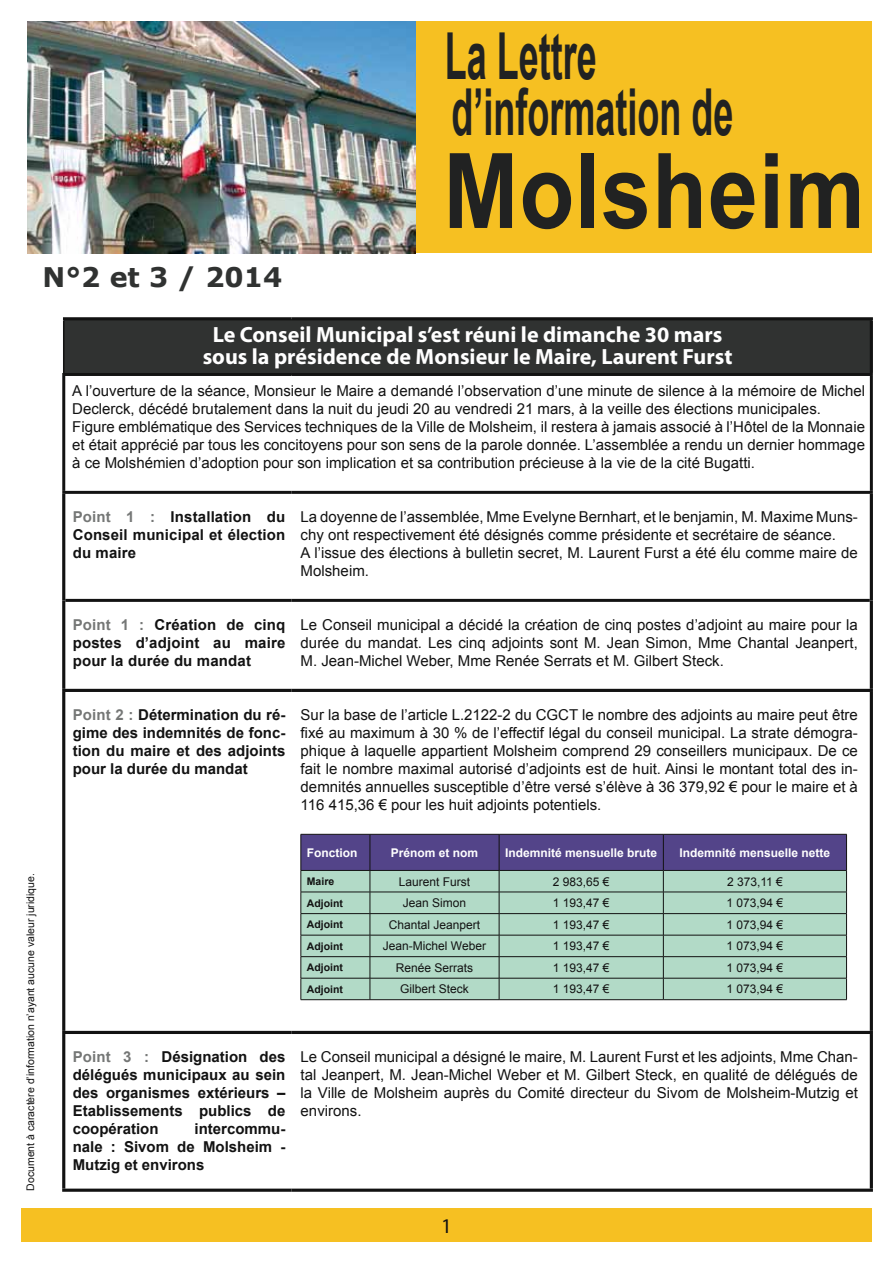
<style>
.page{position:relative;width:893px;height:1263px;background:#fff}
.page>*{position:absolute;margin:0;border:0;box-sizing:border-box;transform-origin:0 0}
.t1{font:700 104.4px "Arial";letter-spacing:.01em;color:#212222;scale:.86 1}
.t2{font:700 64.8px "Arial";color:#212222;scale:.56 1}
.t3{font:700 27px "Verdana";color:#303231}
.t4{font:700 22.05px/22px "Myriad Pro";color:#fff;text-align:center}
.t5{font:21px "Myriad";color:#121212}
.t6{font:15px/18px "Arial";color:#121212;text-align:justify}
.t7{font:700 15px/18px "Arial";color:#121212;text-align:justify}
.t8{font:12px "Arial";color:#121212}
.t9{font:700 12px "Arial";color:#fff}
.t10{font:10.5px "Arial";color:#121212}
.t11{font:700 10.5px "Arial";color:#121212}
.s1{color:#757776}
</style>
<div class="page">
<div style="left:27px;top:21px;width:845px;height:232px;background:#f6c022"></div>
<img style="left:27px;top:22px;width:388px;height:231px">
<div style="left:21px;top:1208px;width:851px;height:34px;background:#f6c022"></div>
<div style="left:64px;top:319px;width:807px;height:55px;background:#303231"></div>
<hr style="left:63px;top:320px;width:2px;height:53px;background:#121212">
<hr style="left:62px;top:373px;width:230px;height:3px;background:#121212">
<hr style="left:62px;top:376px;width:3px;height:115px;background:#121212">
<hr style="left:292px;top:373px;width:581px;height:3px;background:#121212">
<hr style="left:62px;top:491px;width:230px;height:3px;background:#121212">
<hr style="left:65px;top:599px;width:227px;height:3px;background:#121212">
<hr style="left:62px;top:494px;width:3px;height:106px;background:#121212">
<hr style="left:62px;top:600px;width:3px;height:89px;background:#121212">
<hr style="left:62px;top:689px;width:230px;height:3px;background:#121212">
<hr style="left:62px;top:692px;width:3px;height:339px;background:#121212">
<hr style="left:62px;top:1031px;width:230px;height:3px;background:#121212">
<hr style="left:62px;top:1034px;width:3px;height:154px;background:#121212">
<svg style="left:62px;top:1188px;width:230px;height:4px"></svg>
<hr style="left:63px;top:317px;width:229px;height:3px;background:#121212">
<hr style="left:292px;top:317px;width:581px;height:3px;background:#121212">
<hr style="left:870px;top:320px;width:3px;height:53px;background:#121212">
<hr style="left:870px;top:376px;width:3px;height:115px;background:#121212">
<hr style="left:292px;top:491px;width:581px;height:3px;background:#121212">
<hr style="left:292px;top:599px;width:578px;height:3px;background:#121212">
<hr style="left:870px;top:494px;width:3px;height:106px;background:#121212">
<hr style="left:870px;top:600px;width:3px;height:89px;background:#121212">
<hr style="left:292px;top:689px;width:581px;height:3px;background:#121212">
<hr style="left:870px;top:692px;width:3px;height:339px;background:#121212">
<hr style="left:292px;top:1031px;width:581px;height:3px;background:#121212">
<hr style="left:870px;top:1034px;width:3px;height:154px;background:#121212">
<svg style="left:292px;top:1188px;width:581px;height:4px;background:#434343"></svg>
<hr style="left:301px;top:999px;width:69px;height:1px;background:#121212">
<hr style="left:370px;top:999px;width:129px;height:1px;background:#121212">
<hr style="left:499px;top:999px;width:164px;height:1px;background:#121212">
<hr style="left:663px;top:999px;width:184px;height:1px;background:#121212">
<svg style="left:301px;top:834px;width:546px;height:165px;background:#95b0b0"></svg>
<h2 class="t2" style="left:445px;top:14px;width:273px">La Lettre</h2>
<h2 class="t2" style="left:452px;top:70px;width:505px">d’information de</h2>
<h3 class="t3" style="left:43px;top:260px;width:241px">N°2 et 3 / 2014</h3>
<h1 class="t1" style="left:443px;top:122px;width:491px">Molsheim</h1>
<h3 class="t4" style="left:203px;top:322px;width:531px">Le Conseil Municipal s’est réuni le dimanche 30 mars sous la présidence de Monsieur le Maire, Laurent Furst</h3>
<p class="t6" style="left:72px;top:382px;width:794px;text-align:left">A l’ouverture de la séance, Monsieur le Maire a demandé l’observation d’une minute de silence à la mémoire de Michel Declerck, décédé brutalement dans la nuit du jeudi 20 au vendredi 21 mars, à la veille des élections municipales.<br>Figure emblématique des Services techniques de la Ville de Molsheim, il restera à jamais associé à l’Hôtel de la Monnaie et était apprécié par tous les concitoyens pour son sens de la parole donnée. L’assemblée a rendu un dernier hommage à ce Molshémien d’adoption pour son implication et sa contribution précieuse à la vie de la cité Bugatti.</p>
<p class="t7" style="left:73px;top:508px;width:214px"><span class="s1">Point 1 :</span> Installation du Conseil municipal et élection du maire</p>
<p class="t6" style="left:301px;top:508px;width:559px;text-align:left">La doyenne de l’assemblée, Mme Evelyne Bernhart, et le benjamin, M. Maxime Muns&shy;chy ont respectivement été désignés comme présidente et secrétaire de séance.<br>A l’issue des élections à bulletin secret, M. Laurent Furst a été élu comme maire de Molsheim.</p>
<p class="t10" style="left:25px;top:1191px;width:319px;rotate:-90deg">Document à caractère d’information n’ayant aucune valeur juridique.</p>
<p class="t7" style="left:73px;top:616px;width:214px"><span class="s1">Point 1 :</span> Création de cinq postes d’adjoint au maire pour la durée du mandat</p>
<p class="t6" style="left:301px;top:616px;width:559px">Le Conseil municipal a décidé la création de cinq postes d’adjoint au maire pour la durée du mandat. Les cinq adjoints sont M. Jean Simon, Mme Chantal Jeanpert, M. Jean-Michel Weber, Mme Renée Serrats et M. Gilbert Steck.</p>
<p class="t7" style="left:73px;top:706px;width:214px"><span class="s1">Point 2 :</span> Détermination du ré&shy;gime des indemnités de fonc&shy;tion du maire et des adjoints pour la durée du mandat</p>
<p class="t6" style="left:301px;top:706px;width:559px">Sur la base de l’article L.2122-2 du CGCT le nombre des adjoints au maire peut être fixé au maximum à 30 % de l’effectif légal du conseil municipal. La strate démogra&shy;phique à laquelle appartient Molsheim comprend 29 conseillers municipaux. De ce fait le nombre maximal autorisé d’adjoints est de huit. Ainsi le montant total des in&shy;demnités annuelles susceptible d’être versé s’élève à 36 379,92 € pour le maire et à 116 415,36 € pour les huit adjoints potentiels.</p>
<p class="t9" style="left:307px;top:845px;width:52px">Fonction</p>
<p class="t9" style="left:391px;top:845px;width:89px">Prénom et nom</p>
<p class="t9" style="left:505px;top:845px;width:154px">Indemnité mensuelle brute</p>
<p class="t9" style="left:680px;top:845px;width:152px">Indemnité mensuelle nette</p>
<p class="t11" style="left:307px;top:874px;width:29px">Maire</p>
<p class="t8" style="left:399px;top:875px;width:73px">Laurent Furst</p>
<p class="t8" style="left:553px;top:875px;width:58px">2 983,65 €</p>
<p class="t8" style="left:727px;top:875px;width:57px">2 373,11 €</p>
<p class="t11" style="left:307px;top:896px;width:38px">Adjoint</p>
<p class="t8" style="left:403px;top:896px;width:65px">Jean Simon</p>
<p class="t8" style="left:553px;top:896px;width:58px">1 193,47 €</p>
<p class="t8" style="left:727px;top:896px;width:58px">1 073,94 €</p>
<p class="t11" style="left:307px;top:917px;width:38px">Adjoint</p>
<p class="t8" style="left:389px;top:918px;width:93px">Chantal Jeanpert</p>
<p class="t8" style="left:553px;top:918px;width:58px">1 193,47 €</p>
<p class="t8" style="left:727px;top:918px;width:58px">1 073,94 €</p>
<p class="t11" style="left:307px;top:939px;width:38px">Adjoint</p>
<p class="t8" style="left:383px;top:939px;width:105px">Jean-Michel Weber</p>
<p class="t8" style="left:553px;top:939px;width:58px">1 193,47 €</p>
<p class="t8" style="left:727px;top:939px;width:58px">1 073,94 €</p>
<p class="t11" style="left:307px;top:961px;width:38px">Adjoint</p>
<p class="t8" style="left:396px;top:961px;width:79px">Renée Serrats</p>
<p class="t8" style="left:553px;top:961px;width:58px">1 193,47 €</p>
<p class="t8" style="left:727px;top:961px;width:58px">1 073,94 €</p>
<p class="t11" style="left:307px;top:982px;width:38px">Adjoint</p>
<p class="t8" style="left:400px;top:982px;width:70px">Gilbert Steck</p>
<p class="t8" style="left:553px;top:982px;width:58px">1 193,47 €</p>
<p class="t8" style="left:727px;top:982px;width:58px">1 073,94 €</p>
<p class="t7" style="left:73px;top:1048px;width:214px"><span class="s1">Point 3 :</span> Désignation des délégués municipaux au sein des organismes extérieurs – Etablissements publics de coopération</p>
<p class="t7" style="left:73px;top:1120px;width:214px;text-indent:122px">intercommu&shy;nale : Sivom de Molsheim - Mutzig et environs</p>
<p class="t6" style="left:301px;top:1048px;width:559px">Le Conseil municipal a désigné le maire, M. Laurent Furst et les adjoints, Mme Chan&shy;tal Jeanpert, M. Jean-Michel Weber et M. Gilbert Steck, en qualité de délégués de la Ville de Molsheim auprès du Comité directeur du Sivom de Molsheim-Mutzig et environs.</p>
<h3 class="t5" style="left:441px;top:1215px;width:12px">1</h3>
</div>
